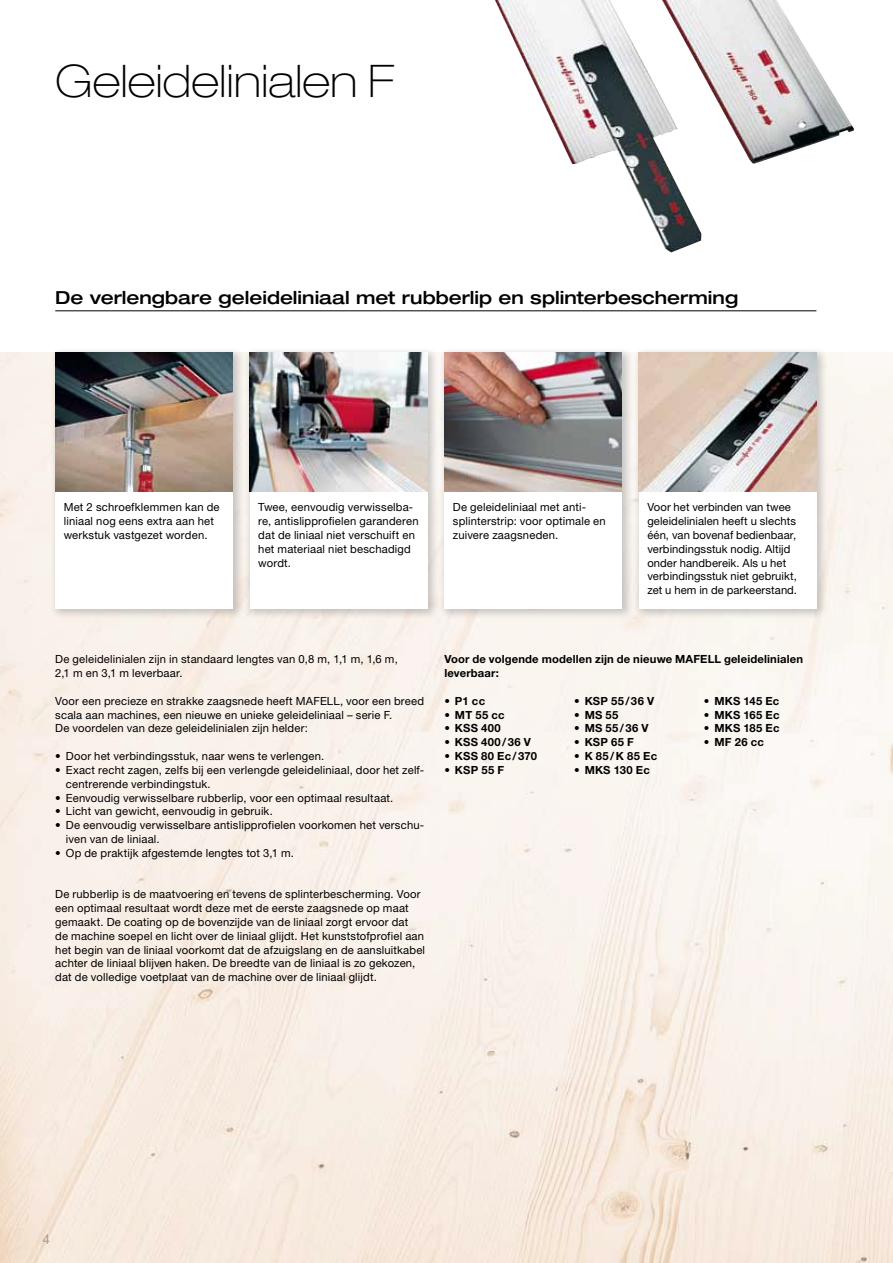
<style>
.page{position:relative;width:893px;height:1263px;background:#fff}
.page>*{position:absolute;margin:0;border:0;box-sizing:border-box;transform-origin:0 0}
.t1{font:100 expanded 45px "Helvetica Neue LT Pro";color:#000}
.t2{font:500 expanded 18px "Helvetica Neue LT Pro";color:#000}
.t3{font:13.5px "Helvetica Neue";color:#9c9e9f}
.t4{font:11.25px/13.8px "Helvetica Neue";letter-spacing:.015em;color:#000}
.t5{font:700 11.25px/13.8px "Helvetica Neue";letter-spacing:.015em;color:#000}
</style>
<div class="page">
<img style="left:0;top:353px;width:893px;height:910px">
<div style="left:49px;top:347px;width:196px;height:274px;background:#000;opacity:.2"></div>
<div style="left:55px;top:353px;width:178px;height:255px;background:#fff"></div>
<img style="left:55px;top:353px;width:178px;height:138px">
<div style="left:244px;top:347px;width:196px;height:274px;background:#000;opacity:.2"></div>
<div style="left:250px;top:353px;width:177px;height:255px;background:#fff"></div>
<img style="left:250px;top:353px;width:177px;height:138px">
<div style="left:438px;top:347px;width:196px;height:274px;background:#000;opacity:.2"></div>
<div style="left:444px;top:353px;width:178px;height:255px;background:#fff"></div>
<img style="left:444px;top:353px;width:178px;height:138px">
<div style="left:633px;top:347px;width:196px;height:274px;background:#000;opacity:.2"></div>
<div style="left:639px;top:353px;width:177px;height:255px;background:#fff"></div>
<img style="left:639px;top:353px;width:177px;height:138px">
<img style="left:495px;top:0;width:359px;height:253px">
<hr style="left:55px;top:310px;width:761px;height:1px;background:#000">
<h1 class="t1" style="left:55px;top:53px;width:341px">Geleidelinialen F</h1>
<h2 class="t2" style="left:55px;top:286px;width:685px">De verlengbare geleideliniaal met rubberlip en splinterbescherming</h2>
<p class="t4" style="left:64px;top:500px;width:157px">Met 2 schroefklemmen kan de liniaal nog eens extra aan het werkstuk vastgezet worden.</p>
<p class="t4" style="left:258px;top:500px;width:162px">Twee, eenvoudig verwisselba&shy;re, antislipprofielen garanderen dat de liniaal niet verschuift en het materiaal niet beschadigd wordt.</p>
<p class="t4" style="left:453px;top:500px;width:154px">De geleideliniaal met anti&shy;splinterstrip: voor optimale en zuivere zaagsneden.</p>
<p class="t4" style="left:647px;top:500px;width:151px">Voor het verbinden van twee geleidelinialen heeft u slechts één, van bovenaf bedienbaar, verbindingsstuk nodig. Altijd onder handbereik. Als u het verbindingsstuk niet gebruikt, zet u hem in de parkeerstand.</p>
<p class="t4" style="left:55px;top:652px;width:344px">De geleidelinialen zijn in standaard lengtes van 0,8 m, 1,1 m, 1,6 m,<br>2,1 m en 3,1 m leverbaar.</p>
<p class="t4" style="left:55px;top:694px;width:370px">Voor een precieze en strakke zaagsnede heeft MAFELL, voor een breed scala aan machines, een nieuwe en unieke geleideliniaal – serie F.<br>De voordelen van deze geleidelinialen zijn helder:</p>
<p class="t4" style="left:55px;top:749px;width:270px">• Door het verbindingsstuk, naar wens te verlengen.</p>
<p class="t4" style="left:66px;top:763px;width:360px;text-indent:-11px">• Exact recht zagen, zelfs bij een verlengde geleideliniaal, door het zelf&shy;centrerende verbindingstuk.</p>
<p class="t4" style="left:55px;top:790px;width:340px">• Eenvoudig verwisselbare rubberlip, voor een optimaal resultaat.</p>
<p class="t4" style="left:55px;top:804px;width:219px">• Licht van gewicht, eenvoudig in gebruik.</p>
<p class="t4" style="left:66px;top:818px;width:360px;text-indent:-11px">• De eenvoudig verwisselbare antislipprofielen voorkomen het verschu&shy;iven van de liniaal.</p>
<p class="t4" style="left:55px;top:846px;width:240px">• Op de praktijk afgestemde lengtes tot 3,1 m.</p>
<p class="t4" style="left:55px;top:887px;width:371px">De rubberlip is de maatvoering en tevens de splinterbescherming. Voor een optimaal resultaat wordt deze met de eerste zaagsnede op maat gemaakt. De coating op de bovenzijde van de liniaal zorgt ervoor dat<br>de machine soepel en licht over de liniaal glijdt. Het kunststofprofiel aan het begin van de liniaal voorkomt dat de afzuigslang en de aansluitkabel achter de liniaal blijven haken. De breedte van de liniaal is zo gekozen, dat de volledige voetplaat van de machine over de liniaal glijdt.</p>
<p class="t5" style="left:444px;top:652px;width:360px">Voor de volgende modellen zijn de nieuwe MAFELL geleidelinialen leverbaar:</p>
<p class="t5" style="left:444px;top:693px;width:42px">• P1 cc</p>
<p class="t5" style="left:444px;top:707px;width:62px">• MT 55 cc</p>
<p class="t5" style="left:444px;top:721px;width:58px">• KSS 400</p>
<p class="t5" style="left:444px;top:735px;width:88px">• KSS 400/36 V</p>
<p class="t5" style="left:444px;top:749px;width:94px">• KSS 80 Ec/370</p>
<p class="t5" style="left:444px;top:763px;width:61px">• KSP 55 F</p>
<p class="t5" style="left:704px;top:693px;width:77px">• MKS 145 Ec</p>
<p class="t5" style="left:704px;top:707px;width:77px">• MKS 165 Ec</p>
<p class="t5" style="left:704px;top:721px;width:77px">• MKS 185 Ec</p>
<p class="t5" style="left:704px;top:735px;width:62px">• MF 26 cc</p>
<p class="t5" style="left:574px;top:693px;width:82px">• KSP 55/36 V</p>
<p class="t5" style="left:574px;top:707px;width:46px">• MS 55</p>
<p class="t5" style="left:574px;top:721px;width:76px">• MS 55/36 V</p>
<p class="t5" style="left:574px;top:735px;width:61px">• KSP 65 F</p>
<p class="t5" style="left:574px;top:749px;width:85px">• K 85/K 85 Ec</p>
<p class="t5" style="left:574px;top:763px;width:77px">• MKS 130 Ec</p>
<p class="t3" style="left:43px;top:1231px;width:9px">4</p>
</div>
